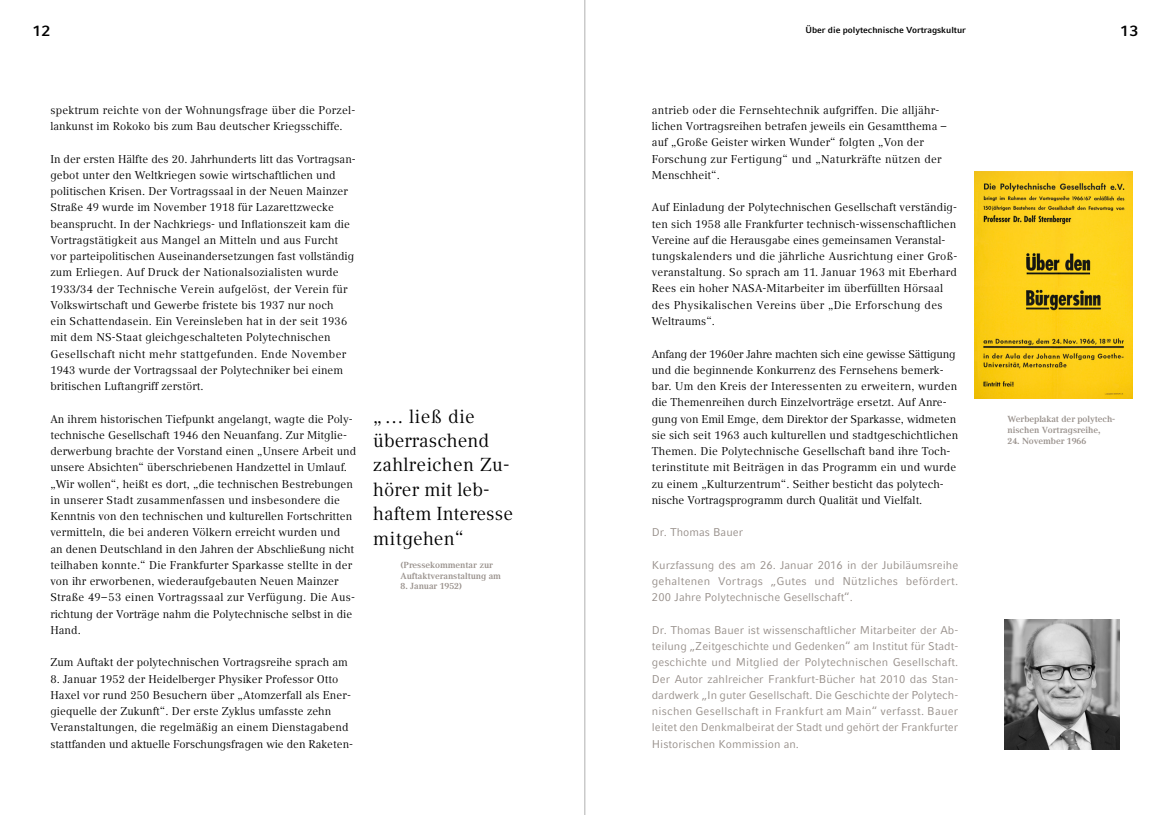
<style>
.page{position:relative;width:1170px;height:815px;background:#fff}
.page>*{position:absolute;margin:0;border:0;box-sizing:border-box;transform-origin:0 0}
.t1{font:18.75px/24.4px "Compatil Text LT";letter-spacing:.005em;color:#000}
.t2{font:700 15px "Compatil Fact LT";color:#000}
.t3{font:11.25px/16.2px "Compatil Text LT";letter-spacing:.005em;color:#000}
.t4{font:11.25px/16.2px "Compatil Fact LT";color:#978f8a;text-align:justify}
.t5{font:700 8.75px/10.6px "Compatil Text LT";letter-spacing:-.005em;color:#978f8a}
.t6{font:700 8.75px "Compatil Fact LT";letter-spacing:-.005em;color:#000}
</style>
<div class="page">
<img style="left:974px;top:172px;width:158px;height:226px">
<img style="left:1004px;top:620px;width:115px;height:130px">
<hr style="left:584px;top:0;width:1px;height:815px;background:#000">
<h2 class="t2" style="left:33px;top:22px;width:19px">12</h2>
<p class="t6" style="left:805px;top:24px;width:162px">Über die polytechnische Vortragskultur</p>
<h2 class="t2" style="left:1120px;top:22px;width:19px">13</h2>
<p class="t3" style="left:50px;top:102px;width:306px">spektrum reichte von der Wohnungsfrage über die Porzel&shy;lankunst im Rokoko bis zum Bau deutscher Kriegsschiffe.</p>
<p class="t3" style="left:50px;top:151px;width:307px">In der ersten Hälfte des 20. Jahrhunderts litt das Vortragsan&shy;gebot unter den Weltkriegen sowie wirtschaftlichen und politischen Krisen. Der Vortragssaal in der Neuen Mainzer Straße 49 wurde im November 1918 für Lazarettzwecke beansprucht. In der Nachkriegs- und Inflationszeit kam die Vortragstätigkeit aus Mangel an Mitteln und aus Furcht vor parteipolitischen Auseinandersetzungen fast vollständig zum Erliegen. Auf Druck der Nationalsozialisten wurde 1933/34 der Technische Verein aufgelöst, der Verein für Volkswirtschaft und Gewerbe fristete bis 1937 nur noch<br>ein Schattendasein. Ein Vereinsleben hat in der seit 1936 mit dem NS-Staat gleichgeschalteten Polytechnischen Gesellschaft nicht mehr stattgefunden. Ende November 1943 wurde der Vortragssaal der Polytechniker bei einem britischen Luftangriff zerstört.</p>
<p class="t3" style="left:50px;top:411px;width:307px">An ihrem historischen Tiefpunkt angelangt, wagte die Poly&shy;technische Gesellschaft 1946 den Neuanfang. Zur Mitglie&shy;derwerbung brachte der Vorstand einen „Unsere Arbeit und unsere Absichten“ überschriebenen Handzettel in Umlauf. „Wir wollen“, heißt es dort, „die technischen Bestrebungen in unserer Stadt zusammenfassen und insbesondere die Kenntnis von den technischen und kulturellen Fortschritten vermitteln, die bei anderen Völkern erreicht wurden und<br>an denen Deutschland in den Jahren der Abschließung nicht teilhaben konnte.“ Die Frankfurter Sparkasse stellte in der von ihr erworbenen, wiederaufgebauten Neuen Mainzer Straße 49–53 einen Vortragssaal zur Verfügung. Die Aus&shy;richtung der Vorträge nahm die Polytechnische selbst in die Hand.</p>
<p class="t3" style="left:50px;top:654px;width:299px">Zum Auftakt der polytechnischen Vortragsreihe sprach am</p>
<p class="t3" style="left:50px;top:670px;width:304px">8. Januar 1952 der Heidelberger Physiker Professor Otto Haxel vor rund 250 Besuchern über „Atomzerfall als Ener&shy;giequelle der Zukunft“. Der erste Zyklus umfasste zehn Veranstaltungen, die regelmäßig an einem Dienstagabend stattfanden und aktuelle Forschungsfragen wie den Raketen-</p>
<p class="t3" style="left:651px;top:102px;width:296px">antrieb oder die Fernsehtechnik aufgriffen. Die alljähr&shy;lichen Vortragsreihen betrafen jeweils ein Gesamtthema – auf „Große Geister wirken Wunder“ folgten „Von der Forschung zur Fertigung“ und „Naturkräfte nützen der Menschheit“.</p>
<p class="t3" style="left:651px;top:199px;width:307px">Auf Einladung der Polytechnischen Gesellschaft verständig&shy;ten sich 1958 alle Frankfurter technisch-wissenschaftlichen Vereine auf die Herausgabe eines gemeinsamen Veranstal&shy;tungskalenders und die jährliche Ausrichtung einer Groß&shy;veranstaltung. So sprach am 11. Januar 1963 mit Eberhard Rees ein hoher NASA-Mitarbeiter im überfüllten Hörsaal des Physikalischen Vereins über „Die Erforschung des Weltraums“.</p>
<p class="t3" style="left:651px;top:346px;width:308px">Anfang der 1960er Jahre machten sich eine gewisse Sättigung und die beginnende Konkurrenz des Fernsehens bemerk&shy;bar. Um den Kreis der Interessenten zu erweitern, wurden die Themenreihen durch Einzelvorträge ersetzt. Auf Anre&shy;gung von Emil Emge, dem Direktor der Sparkasse, widmeten sie sich seit 1963 auch kulturellen und stadtgeschichtlichen Themen. Die Polytechnische Gesellschaft band ihre Toch&shy;terinstitute mit Beiträgen in das Programm ein und wurde zu einem „Kulturzentrum“. Seither besticht das polytech&shy;nische Vortragsprogramm durch Qualität und Vielfalt.</p>
<h1 class="t1" style="left:373px;top:404px;width:141px">„… ließ die überraschend zahlreichen Zu&shy;hörer mit leb&shy;haftem Interesse mitgehen“</h1>
<p class="t5" style="left:1007px;top:414px;width:109px">Werbeplakat der polytech&shy;nischen Vortragsreihe,</p>
<p class="t5" style="left:1007px;top:435px;width:80px">24. November 1966</p>
<p class="t4" style="left:651px;top:524px;width:93px">Dr. Thomas Bauer</p>
<p class="t4" style="left:651px;top:557px;width:308px">Kurzfassung des am 26. Januar 2016 in der Jubiläumsreihe gehaltenen Vortrags „Gutes und Nützliches befördert.<br>200 Jahre Polytechnische Gesellschaft“.</p>
<p class="t4" style="left:651px;top:622px;width:308px">Dr. Thomas Bauer ist wissenschaftlicher Mitarbeiter der Ab&shy;teilung „Zeitgeschichte und Gedenken“ am Institut für Stadt&shy;geschichte und Mitglied der Polytechnischen Gesellschaft.<br>Der Autor zahlreicher Frankfurt-Bücher hat 2010 das Stan&shy;dardwerk „In guter Gesellschaft. Die Geschichte der Polytech&shy;nischen Gesellschaft in Frankfurt am Main“ verfasst. Bauer leitet den Denkmalbeirat der Stadt und gehört der Frankfurter Historischen Kommission an.</p>
<p class="t5" style="left:400px;top:560px;width:102px">(Pressekommentar zur<br>Auftaktveranstaltung am</p>
<p class="t5" style="left:400px;top:581px;width:63px">8. Januar 1952)</p>
</div>
